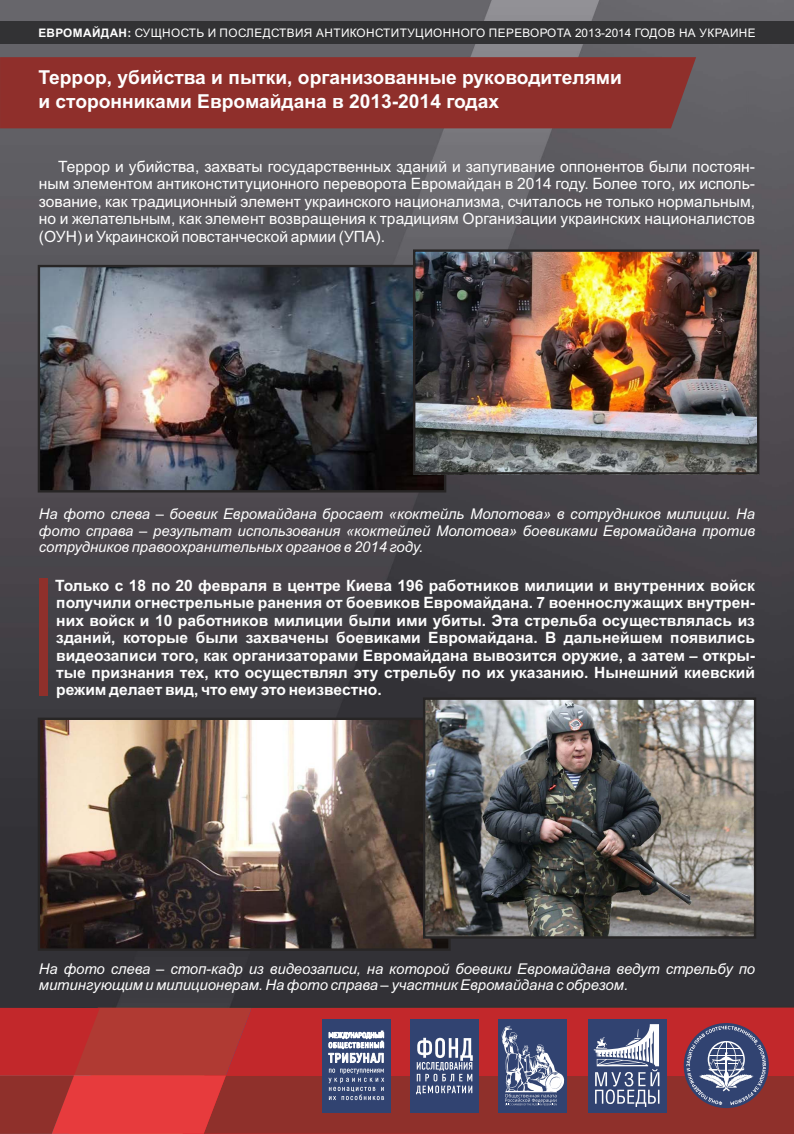
<style>
.page{position:relative;width:794px;height:1134px;background:#fff}
.page>*{position:absolute;margin:0;border:0;box-sizing:border-box;transform-origin:0 0}
.t1{font:700 19.2px/23.6px "Arial";color:#fefefe}
.t2{font:700 15.6px/17.4px "Arial";color:#fefefe;text-align:justify}
.t3{font:15.6px/17.4px "Arial";color:#fefefe;text-align:justify}
.t4{font:italic 14.8px/16.5px "Arial";color:#fefefe;text-align:justify}
.t5{font:11.8px "Arial";letter-spacing:.035em;color:#fefefe}
.s1{font-weight:700}
.s2{font-size:14.8px}
</style>
<div class="page">
<img style="left:0;top:0;width:794px;height:1008px">
<div style="left:0;top:57px;width:696px;height:71px;background:#8f2f2b"></div>
<svg style="left:0;top:1008px;width:794px;height:126px;background:#94424d"></svg>
<img style="left:41px;top:268px;width:402px;height:221px">
<img style="left:41px;top:721px;width:407px;height:227px">
<div style="left:39px;top:578px;width:9px;height:118px;background:#8f302b"></div>
<div style="left:38px;top:265px;width:408px;height:227px;border:2px solid #272525"></div>
<img style="left:416px;top:252px;width:340px;height:220px">
<div style="left:413px;top:249px;width:346px;height:226px;border:2px solid #272525"></div>
<div style="left:38px;top:718px;width:413px;height:233px;border:2px solid #272525"></div>
<img style="left:426px;top:700px;width:327px;height:236px">
<div style="left:423px;top:697px;width:333px;height:242px;border:2px solid #272525"></div>
<div style="left:0;top:21px;width:794px;height:23px;background:#323234"></div>
<p class="t5" style="left:38px;top:28px;width:719px"><span class="s1">ЕВРОМАЙДАН:</span> СУЩНОСТЬ И ПОСЛЕДСТВИЯ АНТИКОНСТИТУЦИОННОГО ПЕРЕВОРОТА 2013-2014 ГОДОВ НА УКРАИНЕ</p>
<p class="t1" style="left:38px;top:68px;width:585px">Террор, убийства и пытки, организованные руководителями и сторонниками Евромайдана в 2013-2014 годах</p>
<p class="t3" style="left:39px;top:159px;width:717px;text-indent:19px">Террор и убийства, захваты государственных зданий и запугивание оппонентов были постоян&shy;ным элементом антиконституционного переворота Евромайдан в 2014 году. Более того, их исполь&shy;зование, как традиционный элемент украинского национализма, считалось не только нормальным, но и желательным, как элемент возвращения к традициям Организации украинских националистов (ОУН) и Украинской повстанческой армии (УПА).</p>
<p class="t4" style="left:39px;top:507px;width:717px">На фото слева – боевик Евромайдана бросает «коктейль Молотова» в сотрудников милиции. На фото справа – результат использования «коктейлей Молотова» боевиками Евромайдана против сотрудников правоохранительных органов в 2014 году.</p>
<p class="t2" style="left:55px;top:578px;width:701px">Только с 18 по 20 февраля в центре Киева 196 работников милиции и внутренних войск получили огнестрельные ранения от боевиков Евромайдана. 7 военнослужащих внутрен&shy;них войск и 10 работников милиции были ими убиты. Эта стрельба осуществлялась из зданий, которые были захвачены боевиками Евромайдана. В дальнейшем появились видеозаписи того, как организаторами Евромайдана вывозится оружие, а затем <span class="s2">–</span> откры&shy;тые признания тех, кто осуществлял эту стрельбу по их указанию. Нынешний киевский режим делает вид, что ему это неизвестно.</p>
<p class="t4" style="left:39px;top:962px;width:717px">На фото слева – стоп-кадр из видеозаписи, на которой боевики Евромайдана ведут стрельбу по митингующим и милиционерам. На фото справа – участник Евромайдана c обрезом.</p>
</div>
